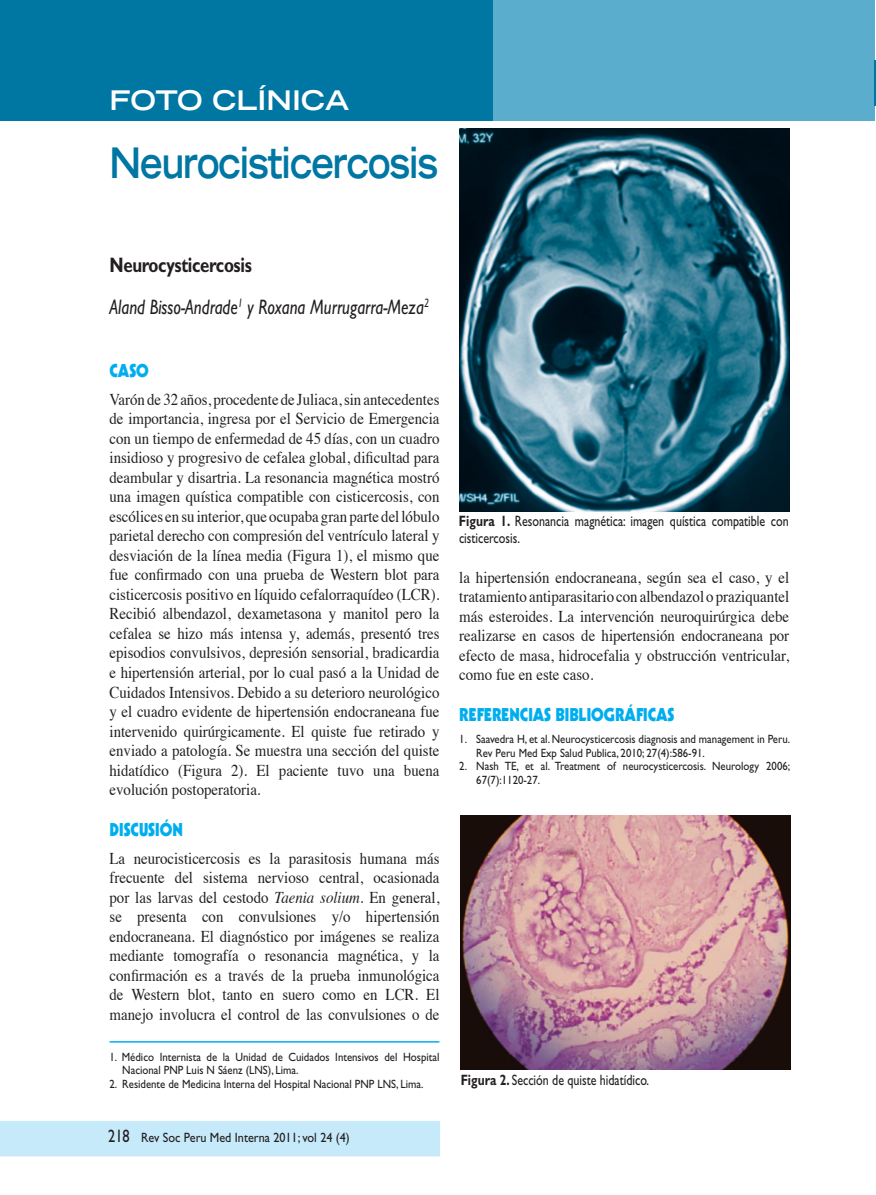
<style>
.page{position:relative;width:876px;height:1195px;background:#fff}
.page>*{position:absolute;margin:0;border:0;box-sizing:border-box;transform-origin:0 0}
.TÍTULO{font:700 expanded 42px "Trade Gothic LH";letter-spacing:-.03em;color:#0076a3;scale:.8 1}
.Sección{font:700 expanded 27px "Trade Gothic LH";color:#fff}
.autor{font:italic 21px "Gill Sans";color:#231f20;scale:.8 1}
.Títiulo_inglés{font:700 21px "Gill Sans";letter-spacing:-.02em;color:#231f20;scale:.8 1}
.Sub_1{font:900 18px "Kabel";color:#00aeef;scale:.9 1}
.texto{font:16.5px/19.5px "Times";color:#231f20;text-align:justify;scale:.9 1}
.Leyenda{font:15px/16.5px "Gill Sans";color:#231f20;scale:.8 1}
.t1{font:13.5px "Gill Sans";color:#231f20;scale:.9 1}
.bibliografía{font:12px/13.5px "Gill Sans";color:#231f20;scale:.9 1}
.dirección{font:12px/13.5px "Gill Sans";color:#231f20;scale:.9 1}
.s1{font-style:italic}
.s2{font-size:18px}
.s3{font-weight:700}
</style>
<div class="page">
<div style="left:0;top:1121px;width:440px;height:34px;background:#c6eafa"></div>
<div style="left:479px;top:0;width:394px;height:121px;background:#5aadcd"></div>
<hr style="left:109px;top:1040px;width:330px;height:2px;background:#00aeef">
<div style="left:0;top:0;width:492px;height:121px;background:#0076a3"></div>
<img style="left:459px;top:129px;width:329px;height:382px">
<img style="left:460px;top:815px;width:330px;height:254px">
<hr style="left:873px;top:60px;width:2px;height:46px;background:#0076a3">
<p class="Sección" style="left:109px;top:83px;width:241px">FOTO CLÍNICA</p>
<p class="TÍTULO" style="left:109px;top:136px;width:412px">Neurocisticercosis</p>
<p class="Títiulo_inglés" style="left:109px;top:252px;width:179px">Neurocysticercosis</p>
<p class="autor" style="left:109px;top:295px;width:401px">Aland Bisso-Andrade<sup>1</sup> y Roxana Murrugarra-Meza<sup>2</sup></p>
<p class="Sub_1" style="left:109px;top:359px;width:45px">CASO</p>
<p class="texto" style="left:109px;top:388px;width:368px">Varón de 32 años, procedente de Juliaca, sin antecedentes de importancia, ingresa por el Servicio de Emergencia con un tiempo de enfermedad de 45 días, con un cuadro insidioso y progresivo de cefalea global, dificultad para deambular y disartria. La resonancia magnética mostró una imagen quística compatible con cisticercosis, con escólices en su interior, que ocupaba gran parte del lóbulo parietal derecho con compresión del ventrículo lateral y desviación de la línea media (Figura 1), el mismo que fue confirmado con una prueba de Western blot para cisticercosis positivo en líquido cefalorraquídeo (LCR).<br>Recibió albendazol, dexametasona y manitol pero la cefalea se hizo más intensa y, además, presentó tres episodios convulsivos, depresión sensorial, bradicardia e hipertensión arterial, por lo cual pasó a la Unidad de Cuidados Intensivos. Debido a su deterioro neurológico y el cuadro evidente de hipertensión endocraneana fue intervenido quirúrgicamente. El quiste fue retirado y enviado a patología. Se muestra una sección del quiste hidatídico (Figura 2). El paciente tuvo una buena evolución postoperatoria.</p>
<p class="Sub_1" style="left:109px;top:817px;width:83px">DISCUSIÓN</p>
<p class="texto" style="left:109px;top:846px;width:368px">La neurocisticercosis es la parasitosis humana más frecuente del sistema nervioso central, ocasionada por las larvas del cestodo <span class="s1">Taenia solium</span>. En general, se presenta con convulsiones y/o hipertensión endocraneana. El diagnóstico por imágenes se realiza mediante tomografía o resonancia magnética, y la confirmación es a través de la prueba inmunológica de Western blot, tanto en suero como en LCR. El manejo involucra el control de las convulsiones o de</p>
<p class="dirección" style="left:122px;top:1049px;width:353px;text-indent:-13px">1. Médico Internista de la Unidad de Cuidados Intensivos del Hospital<br>Nacional PNP Luis N Sáenz (LNS), Lima.</p>
<p class="dirección" style="left:109px;top:1076px;width:350px">2. Residente de Medicina Interna del Hospital Nacional PNP LNS, Lima.</p>
<p class="t1" style="left:108px;top:1129px;width:270px"><span class="s2">218</span> Rev Soc Peru Med Interna 2011; vol 24 (4)</p>
<p class="Leyenda" style="left:459px;top:513px;width:413px"><span class="s3">Figura 1.</span> Resonancia magnética: imagen quística compatible con cisticercosis.</p>
<p class="texto" style="left:459px;top:565px;width:368px">la hipertensión endocraneana, según sea el caso, y el tratamiento antiparasitario con albendazol o praziquantel más esteroides. La intervención neuroquirúrgica debe realizarse en casos de hipertensión endocraneana por efecto de masa, hidrocefalia y obstrucción ventricular, como fue en este caso.</p>
<p class="Sub_1" style="left:459px;top:703px;width:240px">REFERENCIAS BIBLIOGRÁFICAS</p>
<p class="bibliografía" style="left:476px;top:732px;width:350px;text-indent:-17px">1. Saavedra H, et al. Neurocysticercosis diagnosis and management in Peru.<br>Rev Peru Med Exp Salud Publica, 2010; 27(4):586-91.</p>
<p class="bibliografía" style="left:476px;top:759px;width:350px;text-indent:-17px">2. Nash TE, et al. Treatment of neurocysticercosis. Neurology 2006;<br>67(7):1120-27.</p>
<p class="Leyenda" style="left:460px;top:1071px;width:237px"><span class="s3">Figura 2.</span> Sección de quiste hidatídico.</p>
</div>
